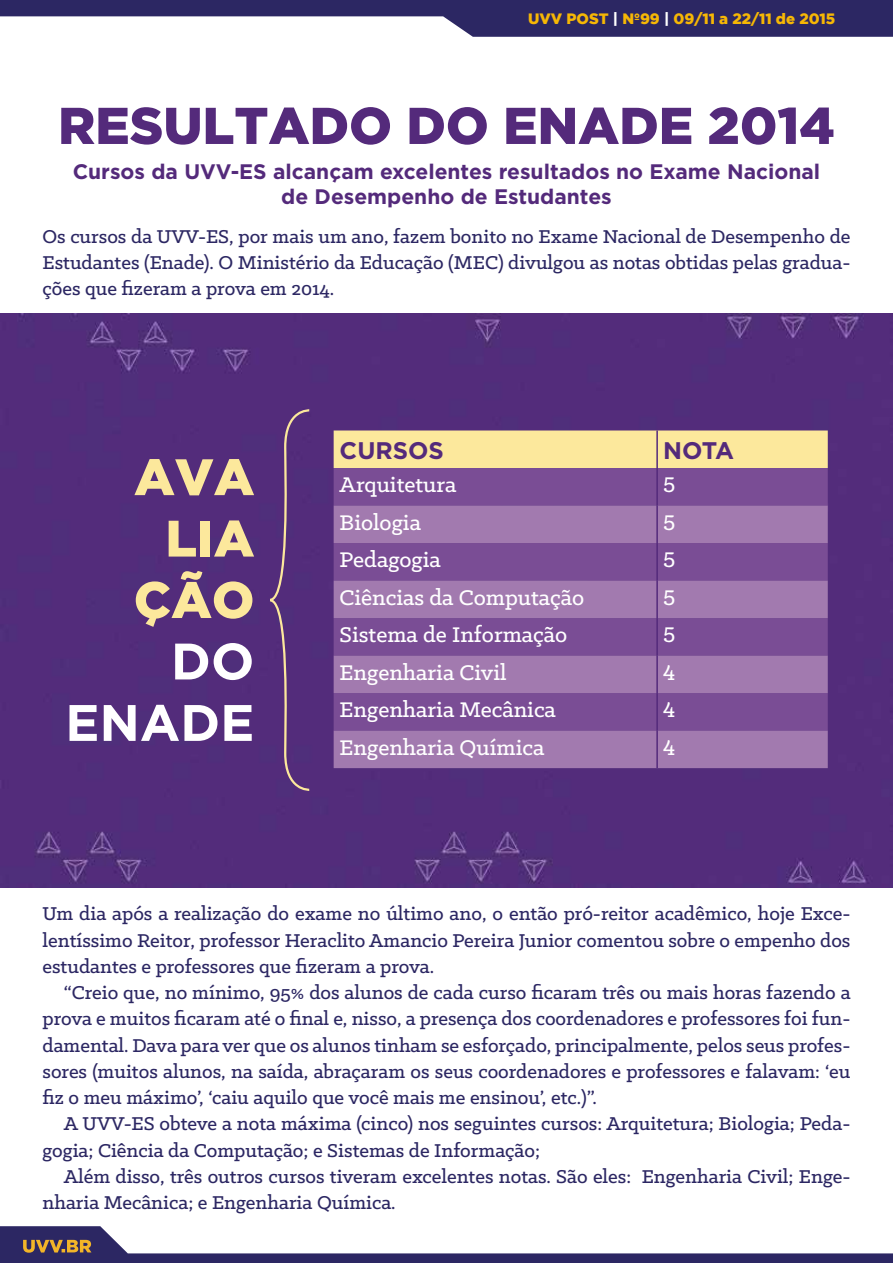
<style>
.page{position:relative;width:893px;height:1263px;background:#fff}
.page>*{position:absolute;margin:0;border:0;box-sizing:border-box;transform-origin:0 0}
.t1{font:900 51.6px "Gotham";color:#542a7b}
.t2{font:900 51.15px/61.5px "Gotham";color:#fce89c;text-align:right}
.t3{font:700 51.15px/61.5px "Gotham";color:#fff;text-align:right}
.t4{font:500 24px "Klinic Slab";color:#fff}
.t5{font:700 24px "Gotham";color:#542a7b}
.t6{font:500 21px/26.2px "Klinic Slab";color:#2c2763;text-align:justify}
.t7{font:700 21px/25.2px "Gotham";color:#542a7b;text-align:center}
.t8{font:900 15px "Gotham";color:#f6b705}
.s1{color:#fff}
</style>
<div class="page">
<svg style="left:0;top:0;width:893px;height:37px"></svg>
<svg style="left:0;top:1226px;width:893px;height:37px"></svg>
<div style="left:0;top:313px;width:893px;height:574px;background:#532c7b"></div>
<div style="left:334px;top:430px;width:494px;height:38px;background:#fce89c"></div>
<div style="left:334px;top:468px;width:494px;height:37px;background:#7a4d95"></div>
<svg style="left:334px;top:505px;width:494px;height:263px;background:#9066a3"></svg>
<hr style="left:656px;top:468px;width:2px;height:37px;background:#542a7b">
<hr style="left:656px;top:505px;width:2px;height:38px;background:#542a7b">
<hr style="left:656px;top:543px;width:2px;height:37px;background:#542a7b">
<hr style="left:656px;top:580px;width:2px;height:38px;background:#542a7b">
<hr style="left:656px;top:618px;width:2px;height:38px;background:#542a7b">
<hr style="left:656px;top:656px;width:2px;height:37px;background:#542a7b">
<hr style="left:656px;top:693px;width:2px;height:38px;background:#542a7b">
<hr style="left:656px;top:731px;width:2px;height:37px;background:#542a7b">
<hr style="left:656px;top:430px;width:2px;height:38px;background:#542a7b">
<svg style="left:268px;top:408px;width:43px;height:384px;background:#5b367c"></svg>
<p class="t8" style="left:528px;top:10px;width:309px">UVV POST <span class="s1">|</span> Nº99 <span class="s1">|</span> 09/11 a 22/11 de 2015</p>
<h1 class="t1" style="left:58px;top:96px;width:778px">RESULTADO DO ENADE 2014</h1>
<p class="t7" style="left:73px;top:158px;width:749px">Cursos da UVV-ES alcançam excelentes resultados no Exame Nacional de Desempenho de Estudantes</p>
<p class="t6" style="left:43px;top:223px;width:809px">Os cursos da UVV-ES, por mais um ano, fazem bonito no Exame Nacional de Desempenho de Estudantes (Enade). O Ministério da Educação (MEC) divulgou as notas obtidas pelas gradua&shy;ções que fizeram a prova em 2014.</p>
<h2 class="t2" style="left:134px;top:445px;width:122px">AVA<br>LIA<br>ÇÃO</h2>
<h2 class="t3" style="left:65px;top:629px;width:191px">DO<br>ENADE</h2>
<p class="t5" style="left:340px;top:436px;width:106px">CURSOS</p>
<p class="t5" style="left:663px;top:436px;width:72px">NOTA</p>
<p class="t4" style="left:340px;top:469px;width:118px">Arquitetura</p>
<p class="t4" style="left:663px;top:469px;width:14px">5</p>
<p class="t4" style="left:340px;top:507px;width:83px">Biologia</p>
<p class="t4" style="left:663px;top:507px;width:14px">5</p>
<p class="t4" style="left:340px;top:544px;width:103px">Pedagogia</p>
<p class="t4" style="left:663px;top:544px;width:14px">5</p>
<p class="t4" style="left:340px;top:582px;width:246px">Ciências da Computação</p>
<p class="t4" style="left:663px;top:582px;width:14px">5</p>
<p class="t4" style="left:340px;top:619px;width:229px">Sistema de Informação</p>
<p class="t4" style="left:663px;top:619px;width:14px">5</p>
<p class="t4" style="left:340px;top:657px;width:168px">Engenharia Civil</p>
<p class="t4" style="left:663px;top:657px;width:14px">4</p>
<p class="t4" style="left:340px;top:694px;width:218px">Engenharia Mecânica</p>
<p class="t4" style="left:663px;top:694px;width:14px">4</p>
<p class="t4" style="left:340px;top:732px;width:206px">Engenharia Química</p>
<p class="t4" style="left:663px;top:732px;width:14px">4</p>
<p class="t6" style="left:43px;top:900px;width:809px">Um dia após a realização do exame no último ano, o então pró-reitor acadêmico, hoje Exce&shy;lentíssimo Reitor, professor Heraclito Amancio Pereira Junior comentou sobre o empenho dos estudantes e professores que fizeram a prova.</p>
<p class="t6" style="left:43px;top:979px;width:809px;text-indent:21px">“Creio que, no mínimo, 95% dos alunos de cada curso ficaram três ou mais horas fazendo a prova e muitos ficaram até o final e, nisso, a presença dos coordenadores e professores foi fun&shy;damental. Dava para ver que os alunos tinham se esforçado, principalmente, pelos seus profes&shy;sores (muitos alunos, na saída, abraçaram os seus coordenadores e professores e falavam: ‘eu fiz o meu máximo’, ‘caiu aquilo que você mais me ensinou’, etc.)”.</p>
<p class="t6" style="left:43px;top:1110px;width:809px;text-indent:21px">A UVV-ES obteve a nota máxima (cinco) nos seguintes cursos: Arquitetura; Biologia; Peda&shy;gogia; Ciência da Computação; e Sistemas de Informação;</p>
<p class="t6" style="left:43px;top:1163px;width:809px;text-indent:21px">Além disso, três outros cursos tiveram excelentes notas. São eles: Engenharia Civil; Enge&shy;nharia Mecânica; e Engenharia Química.</p>
</div>
